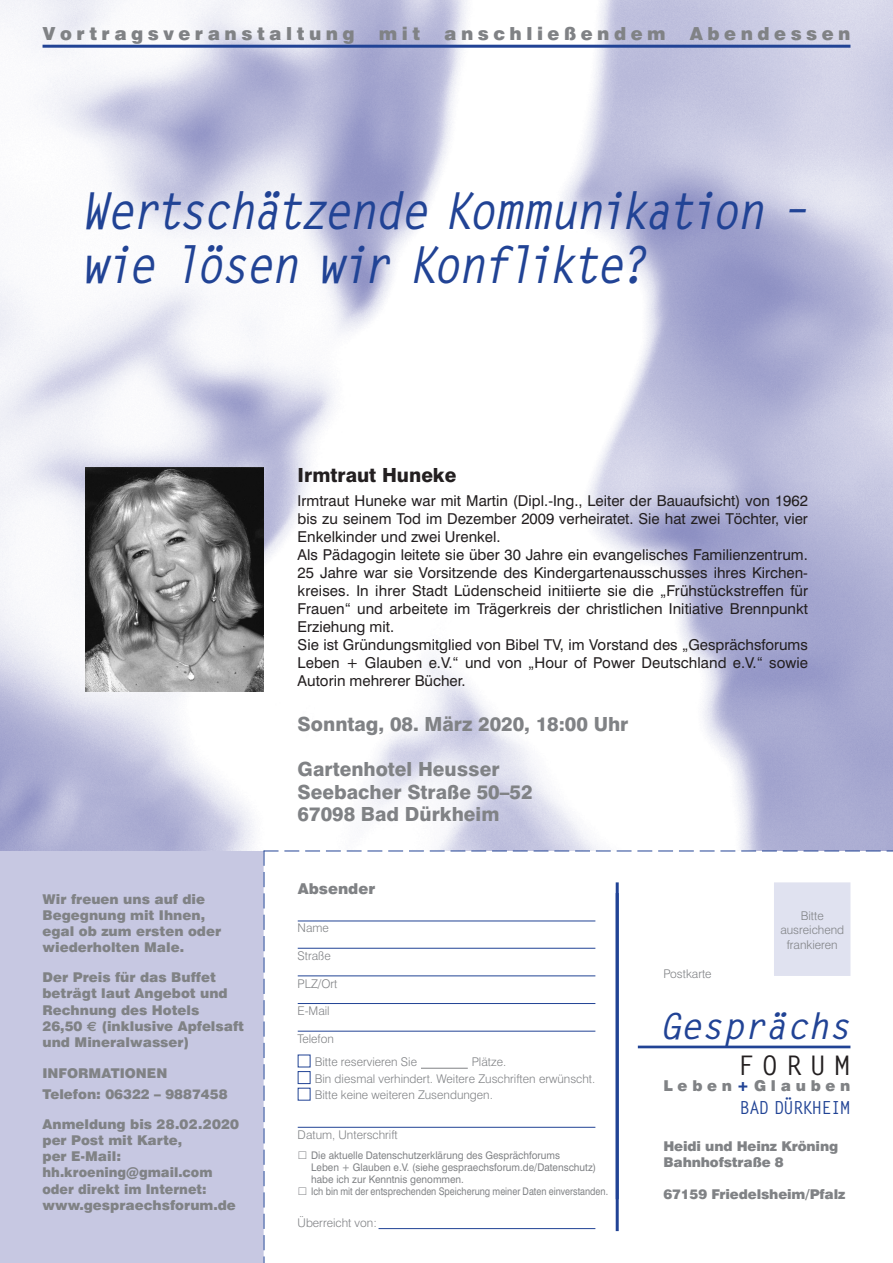
<style>
.page{position:relative;width:893px;height:1263px;background:#fff}
.page>*{position:absolute;margin:0;border:0;box-sizing:border-box;transform-origin:0 0}
.t1{font:italic 700 51px "Letter Gothic Std";letter-spacing:-.075em;color:#214395;scale:.9 1}
.t2{font:italic 700 36px "Letter Gothic Std";letter-spacing:-.01em;color:#214395}
.t3{font:700 27px "Letter Gothic Std";letter-spacing:.29em;color:#231f20}
.t4{font:800 19.5px "Swiss 721 BT";color:#808285}
.t5{font:800 19.5px "Swiss 721 BT";color:#231f20}
.t6{font:900 18px "Swiss 721 BT";letter-spacing:.25em;color:#808285}
.t7{font:700 18px "Letter Gothic Std";letter-spacing:-.04em;color:#214395;scale:.94 1}
.t8{font:15px/18px "Swiss 721 BT";color:#231f20;text-align:justify}
.t9{font:900 15px "Swiss 721 BT";letter-spacing:.315em;color:#808285}
.t10{font:900 15px "Swiss 721 BT";color:#808285}
.t11{font:900 13.5px/16.2px "Swiss 721 BT";color:#808285}
.t12{font:900 13.5px "Swiss 721 BT";color:#808285;scale:.95 1}
.t13{font:300 12px "Swiss 721 BT";color:#808285}
.t14{font:10.5px "Swiss 721 BT";color:#808285;scale:.95 1}
.t15{font:10.5px "Swiss 721 BT";color:#808285;scale:.86 1}
.s1{color:#214395}
</style>
<div class="page">
<div style="left:0;top:850px;width:264px;height:413px;background:#c7c8e2"></div>
<img style="left:0;top:0;width:893px;height:850px">
<hr style="left:43px;top:45px;width:807px;height:3px;background:#214395">
<img style="left:85px;top:468px;width:179px;height:223px">
<svg style="left:87px;top:1021px;width:9px;height:10px"></svg>
<svg style="left:264px;top:851px;width:629px;height:412px"></svg>
<p class="t6" style="left:43px;top:23px;width:314px">Vortragsveranstaltung</p>
<p class="t6" style="left:379px;top:23px;width:43px">mit</p>
<p class="t6" style="left:444px;top:23px;width:223px">anschließendem</p>
<p class="t6" style="left:690px;top:23px;width:162px">Abendessen</p>
<p class="t1" style="left:81px;top:180px;width:809px">Wertschätzende Kommunikation –</p>
<p class="t1" style="left:81px;top:234px;width:630px">wie lösen wir Konflikte?</p>
<p class="t11" style="left:43px;top:891px;width:164px">Wir freuen uns auf die</p>
<p class="t11" style="left:43px;top:907px;width:164px">Begegnung mit Ihnen,</p>
<p class="t11" style="left:43px;top:923px;width:180px">egal ob zum ersten oder</p>
<p class="t11" style="left:43px;top:939px;width:143px">wiederholten Male.</p>
<p class="t11" style="left:43px;top:969px;width:187px">Der Preis für das Buffet beträgt laut Angebot und<br>Rechnung des Hotels</p>
<p class="t11" style="left:43px;top:1018px;width:41px">26,50</p>
<p class="t11" style="left:43px;top:1018px;width:203px;text-indent:59px">(inklusive Apfelsaft und Mineralwasser)</p>
<p class="t11" style="left:43px;top:1065px;width:126px">INFORMATIONEN</p>
<p class="t11" style="left:43px;top:1086px;width:186px">Telefon: 06322 – 9887458</p>
<p class="t11" style="left:43px;top:1116px;width:198px">Anmeldung bis 28.02.2020</p>
<p class="t11" style="left:43px;top:1132px;width:141px">per Post mit Karte,</p>
<p class="t11" style="left:43px;top:1148px;width:80px">per E-Mail:</p>
<p class="t12" style="left:43px;top:1164px;width:180px">hh.kroening@gmail.com</p>
<p class="t12" style="left:43px;top:1180px;width:174px">oder direkt im Internet:</p>
<p class="t11" style="left:43px;top:1197px;width:195px">www.gespraechsforum.de</p>
<p class="t5" style="left:298px;top:463px;width:160px">Irmtraut Huneke</p>
<p class="t8" style="left:298px;top:492px;width:512px">Irmtraut Huneke war mit Martin (Dipl.-Ing., Leiter der Bauaufsicht) von 1962 bis zu seinem Tod im Dezember 2009 verheiratet. Sie hat zwei Töchter, vier Enkelkinder und zwei Urenkel.</p>
<p class="t8" style="left:298px;top:546px;width:512px">Als Pädagogin leitete sie über 30 Jahre ein evangelisches Familienzentrum.<br>25 Jahre war sie Vorsitzende des Kindergartenausschusses ihres Kirchen&shy;kreises. In ihrer Stadt Lüdenscheid initiierte sie die „Frühstückstreffen für Frauen“ und arbeitete im Trägerkreis der christlichen Initiative Brennpunkt Erziehung mit.</p>
<p class="t8" style="left:298px;top:636px;width:512px">Sie ist Gründungsmitglied von Bibel TV, im Vorstand des „Gesprächsforums Leben + Glauben e.V.“ und von „Hour of Power Deutschland e.V.“ sowie Autorin mehrerer Bücher.</p>
<p class="t4" style="left:298px;top:712px;width:332px">Sonntag, 08. März 2020, 18:00 Uhr</p>
<p class="t4" style="left:298px;top:757px;width:203px">Gartenhotel Heusser</p>
<p class="t4" style="left:298px;top:780px;width:236px">Seebacher Straße 50–52</p>
<p class="t4" style="left:298px;top:802px;width:203px">67098 Bad Dürkheim</p>
<p class="t10" style="left:298px;top:880px;width:79px">Absender</p>
<p class="t13" style="left:298px;top:921px;width:33px">Name</p>
<p class="t13" style="left:298px;top:948px;width:35px">Straße</p>
<p class="t13" style="left:298px;top:976px;width:41px">PLZ/Ort</p>
<p class="t13" style="left:298px;top:1004px;width:34px">E-Mail</p>
<p class="t13" style="left:298px;top:1031px;width:38px">Telefon</p>
<p class="t13" style="left:315px;top:1055px;width:104px">Bitte reservieren Sie</p>
<p class="t13" style="left:472px;top:1055px;width:36px">Plätze.</p>
<p class="t13" style="left:315px;top:1071px;width:282px">Bin diesmal verhindert. Weitere Zuschriften erwünscht.</p>
<p class="t13" style="left:315px;top:1088px;width:180px">Bitte keine weiteren Zusendungen.</p>
<p class="t13" style="left:298px;top:1128px;width:102px">Datum, Unterschrift</p>
<p class="t14" style="left:311px;top:1149px;width:263px">Die aktuelle Datenschutzerklärung des Gesprächforums</p>
<p class="t14" style="left:311px;top:1161px;width:301px">Leben + Glauben e.V. (siehe gespraechsforum.de/Datenschutz)</p>
<p class="t14" style="left:311px;top:1173px;width:162px">habe ich zur Kenntnis genommen.</p>
<p class="t15" style="left:311px;top:1185px;width:347px">Ich bin mit der entsprechenden Speicherung meiner Daten einverstanden.</p>
<p class="t13" style="left:298px;top:1216px;width:81px">Überreicht von:</p>
<p class="t13" style="left:663px;top:966px;width:50px">Postkarte</p>
<p class="t13" style="left:801px;top:908px;width:25px">Bitte</p>
<p class="t13" style="left:780px;top:922px;width:65px">ausreichend</p>
<p class="t13" style="left:787px;top:937px;width:52px">frankieren</p>
<p class="t2" style="left:659px;top:1004px;width:193px">Gesprächs</p>
<p class="t3" style="left:738px;top:1048px;width:114px">FORUM</p>
<p class="t9" style="left:663px;top:1077px;width:189px">Leben<span class="s1">+</span>Glauben</p>
<p class="t7" style="left:740px;top:1096px;width:119px">BAD DÜRKHEIM</p>
<p class="t11" style="left:663px;top:1138px;width:176px">Heidi und Heinz Kröning</p>
<p class="t11" style="left:663px;top:1154px;width:122px">Bahnhofstraße 8</p>
<p class="t11" style="left:663px;top:1186px;width:184px">67159 Friedelsheim/Pfalz</p>
</div>
